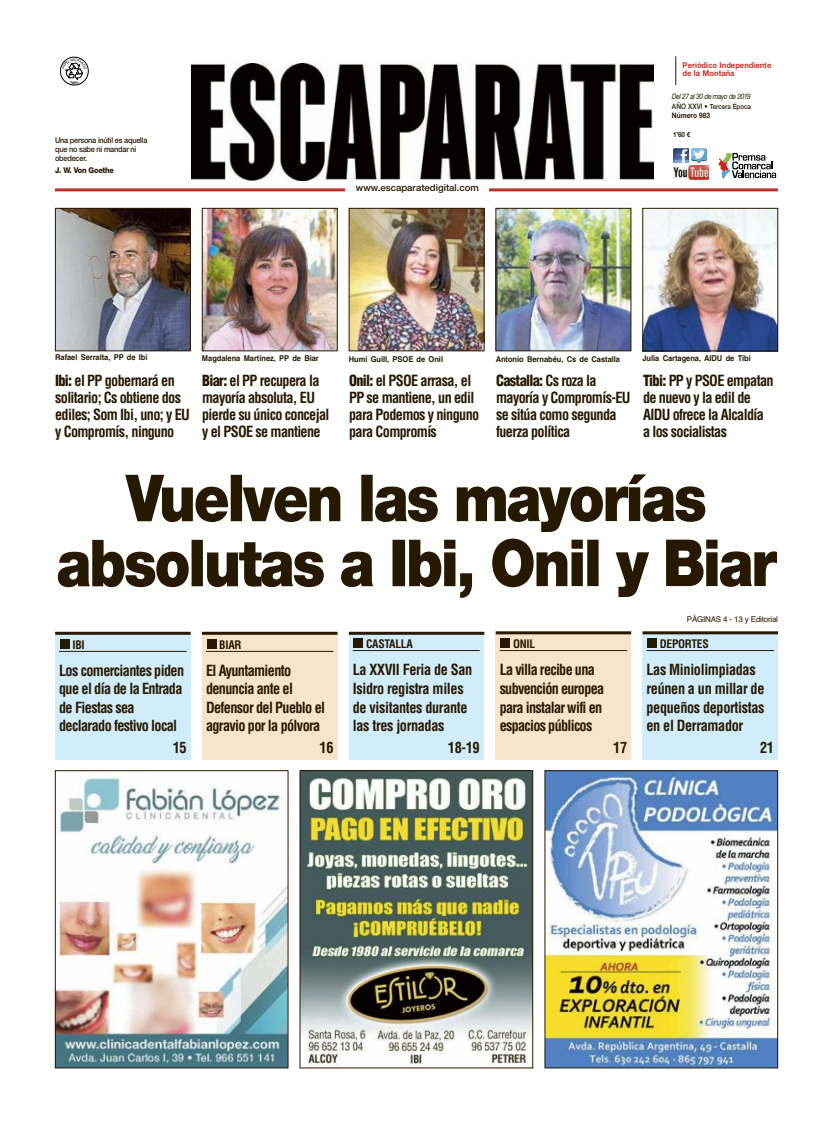
<style>
.page{position:relative;width:833px;height:1124px;background:#fff}
.page>*{position:absolute;margin:0;border:0;box-sizing:border-box;transform-origin:0 0}
.t1{font:900 65px/65px "Helvetica Neue";letter-spacing:-.04em;color:#271800;text-align:center;scale:.88 1}
.t2{font:700 condensed 15px/17px "Helvetica";letter-spacing:-.045em;color:#271800;scale:.95 1}
.t3{font:700 condensed 15px/18.6px "Helvetica";letter-spacing:-.025em;color:#271800;scale:.95 1}
.t4{font:700 condensed 11.5px "Helvetica";letter-spacing:-.025em;color:#271800}
.t5{font:500 9.6px "Helvetica Neue";color:#271800}
.t6{font:700 8px "Helvetica";letter-spacing:-.005em;color:#271800;scale:.94 1}
.t7{font:500 8px/9px "Helvetica Neue";letter-spacing:-.03em;color:#271800;scale:.92 1}
.t8{font:700 8px/8px "Helvetica Neue";color:#c13128;scale:.95 1}
.t9{font:8px "Helvetica";letter-spacing:-.03em;color:#271800}
.t10{font:800 8px "Helvetica Neue";letter-spacing:-.03em;color:#271800;scale:.92 1}
.t11{font:italic 7.5px "Helvetica Neue";letter-spacing:-.055em;color:#271800;scale:.88 1}
.t12{font:700 7.5px "Helvetica Neue";color:#271800;scale:.88 1}
.t13{font:500 7px "Helvetica Neue";color:#271800;scale:.88 1}
.t14{font:700 7px "Helvetica Neue";color:#271800;scale:.88 1}
.s1{font-size:7.5px}
.s2{font-weight:900}
</style>
<div class="page">
<hr style="left:55px;top:188px;width:723px;height:3px;background:#c13128">
<div style="left:346px;top:182px;width:143px;height:12px;background:#fff"></div>
<img style="left:191px;top:64px;width:462px;height:116px">
<svg style="left:676px;top:56px;width:1px;height:29px"></svg>
<img style="left:673px;top:148px;width:16px;height:16px">
<img style="left:692px;top:148px;width:14px;height:15px">
<img style="left:674px;top:164px;width:34px;height:15px">
<svg style="left:718px;top:153px;width:58px;height:26px"></svg>
<img style="left:547px;top:772px;width:229px;height:294px">
<div style="left:545px;top:770px;width:233px;height:298px;border:1px solid #271800"></div>
<img style="left:302px;top:772px;width:229px;height:294px">
<div style="left:300px;top:770px;width:233px;height:298px;border:1px solid #271800"></div>
<img style="left:57px;top:777px;width:229px;height:289px">
<div style="left:55px;top:770px;width:233px;height:298px;border:1px solid #271800"></div>
<div style="left:60px;top:57px;width:28px;height:28px;border:1px solid #000;border-radius:50%"></div>
<div style="left:202px;top:634px;width:135px;height:125px;background:#f7e4ca"></div>
<hr style="left:206px;top:651px;width:127px;height:1px;background:#271800">
<div style="left:207px;top:639px;width:9px;height:10px;background:#271800"></div>
<hr style="left:202px;top:632px;width:135px;height:3px;background:#271800">
<div style="left:55px;top:634px;width:136px;height:125px;background:#d1edfc"></div>
<hr style="left:59px;top:651px;width:128px;height:1px;background:#271800">
<div style="left:60px;top:639px;width:9px;height:10px;background:#271800"></div>
<hr style="left:55px;top:632px;width:136px;height:3px;background:#271800">
<div style="left:349px;top:633px;width:135px;height:126px;background:#d1edfc"></div>
<hr style="left:353px;top:650px;width:127px;height:1px;background:#271800">
<div style="left:354px;top:638px;width:9px;height:10px;background:#271800"></div>
<div style="left:496px;top:633px;width:135px;height:126px;background:#f7e4ca"></div>
<hr style="left:500px;top:650px;width:127px;height:1px;background:#271800">
<div style="left:501px;top:638px;width:9px;height:10px;background:#271800"></div>
<hr style="left:496px;top:631px;width:135px;height:3px;background:#271800">
<div style="left:642px;top:633px;width:136px;height:126px;background:#d1edfc"></div>
<hr style="left:646px;top:650px;width:128px;height:1px;background:#271800">
<div style="left:647px;top:638px;width:10px;height:10px;background:#271800"></div>
<hr style="left:642px;top:631px;width:136px;height:3px;background:#271800">
<hr style="left:349px;top:632px;width:135px;height:3px;background:#271800">
<img style="left:57px;top:210px;width:132px;height:139px">
<div style="left:55px;top:208px;width:136px;height:143px;border:1px solid #271800"></div>
<img style="left:204px;top:210px;width:131px;height:139px">
<div style="left:202px;top:208px;width:135px;height:143px;border:1px solid #271800"></div>
<img style="left:351px;top:210px;width:131px;height:139px">
<div style="left:349px;top:208px;width:135px;height:143px;border:1px solid #271800"></div>
<img style="left:498px;top:210px;width:131px;height:139px">
<div style="left:496px;top:208px;width:135px;height:143px;border:1px solid #271800"></div>
<img style="left:644px;top:210px;width:132px;height:139px">
<div style="left:642px;top:208px;width:136px;height:143px;border:1px solid #271800"></div>
<svg style="left:62px;top:58px;width:25px;height:26px"></svg>
<p class="t7" style="left:55px;top:136px;width:102px">Una persona inútil es aquella que no sabe ni mandar ni obedecer.</p>
<p class="t10" style="left:55px;top:165px;width:66px">J. W. Von Goethe</p>
<p class="t5" style="left:356px;top:182px;width:125px">www.escaparatedigital.com</p>
<p class="t8" style="left:683px;top:61px;width:95px">Periódico Independiente de la Montaña</p>
<p class="t11" style="left:672px;top:92px;width:91px">Del 27 al 30 de mayo de 2019</p>
<p class="t13" style="left:672px;top:102px;width:91px"><span class="s1">AÑO XXVI •</span> Tercera Época</p>
<p class="t12" style="left:672px;top:111px;width:45px">Número 983</p>
<p class="t14" style="left:673px;top:130px;width:21px">1’60 €</p>
<p class="t6" style="left:55px;top:351px;width:100px">Rafael Serralta, PP de Ibi</p>
<p class="t6" style="left:202px;top:351px;width:126px">Magdalena Martínez, PP de Biar</p>
<p class="t6" style="left:349px;top:352px;width:102px">Humi Guill, PSOE de Onil</p>
<p class="t6" style="left:496px;top:352px;width:134px">Antonio Bernabéu, Cs de Castalla</p>
<p class="t6" style="left:642px;top:352px;width:117px">Julia Cartagena, AIDU de Tibi</p>
<p class="t2" style="left:55px;top:372px;width:143px"><span class="s2">Ibi:</span> el PP gobernará en solitario; Cs obtiene dos ediles; Som Ibi, uno; y EU y Compromís, ninguno</p>
<p class="t2" style="left:202px;top:372px;width:136px"><span class="s2">Biar:</span> el PP recupera la mayoría absoluta, EU pierde su único concejal y el PSOE se mantiene</p>
<p class="t2" style="left:349px;top:372px;width:139px"><span class="s2">Onil:</span> el PSOE arrasa, el<br>PP se mantiene, un edil para Podemos y ninguno para Compromís</p>
<p class="t2" style="left:496px;top:372px;width:143px"><span class="s2">Castalla:</span> Cs roza la mayoría y Compromís-EU se sitúa como segunda fuerza política</p>
<p class="t2" style="left:643px;top:372px;width:139px"><span class="s2">Tibi:</span> PP y PSOE empatan de nuevo y la edil de<br>AIDU ofrece la Alcaldía a los socialistas</p>
<p class="t1" style="left:57px;top:465px;width:820px">Vuelven las mayorías absolutas a Ibi, Onil y Biar</p>
<p class="t4" style="left:72px;top:637px;width:14px">IBI</p>
<p class="t2" style="left:59px;top:661px;width:133px;line-height:18.4px">Los comerciantes piden que el día de la Entrada de Fiestas sea declarado festivo local</p>
<p class="t2" style="left:173px;top:738px;width:16px">15</p>
<p class="t4" style="left:219px;top:637px;width:24px">BIAR</p>
<p class="t2" style="left:206px;top:661px;width:127px;line-height:18.4px">El Ayuntamiento denuncia ante el<br>Defensor del Pueblo el agravio por la pólvora</p>
<p class="t2" style="left:320px;top:738px;width:16px">16</p>
<p class="t4" style="left:366px;top:637px;width:48px">CASTALLA</p>
<p class="t3" style="left:353px;top:660px;width:127px">La XXVII Feria de San<br>Isidro registra miles de visitantes durante las tres jornadas</p>
<p class="t2" style="left:448px;top:738px;width:35px">18-19</p>
<p class="t4" style="left:513px;top:637px;width:24px">ONIL</p>
<p class="t2" style="left:500px;top:660px;width:112px;line-height:18.6px">La villa recibe una subvención europea para instalar wifi en espacios públicos</p>
<p class="t2" style="left:613px;top:738px;width:16px">17</p>
<p class="t9" style="left:687px;top:613px;width:93px">PÁGINAS 4 - 13 y Editorial</p>
<p class="t4" style="left:660px;top:637px;width:50px">DEPORTES</p>
<p class="t3" style="left:647px;top:660px;width:126px">Las Miniolimpiadas reúnen a un millar de pequeños deportistas en el Derramador</p>
<p class="t2" style="left:760px;top:738px;width:16px">21</p>
</div>
